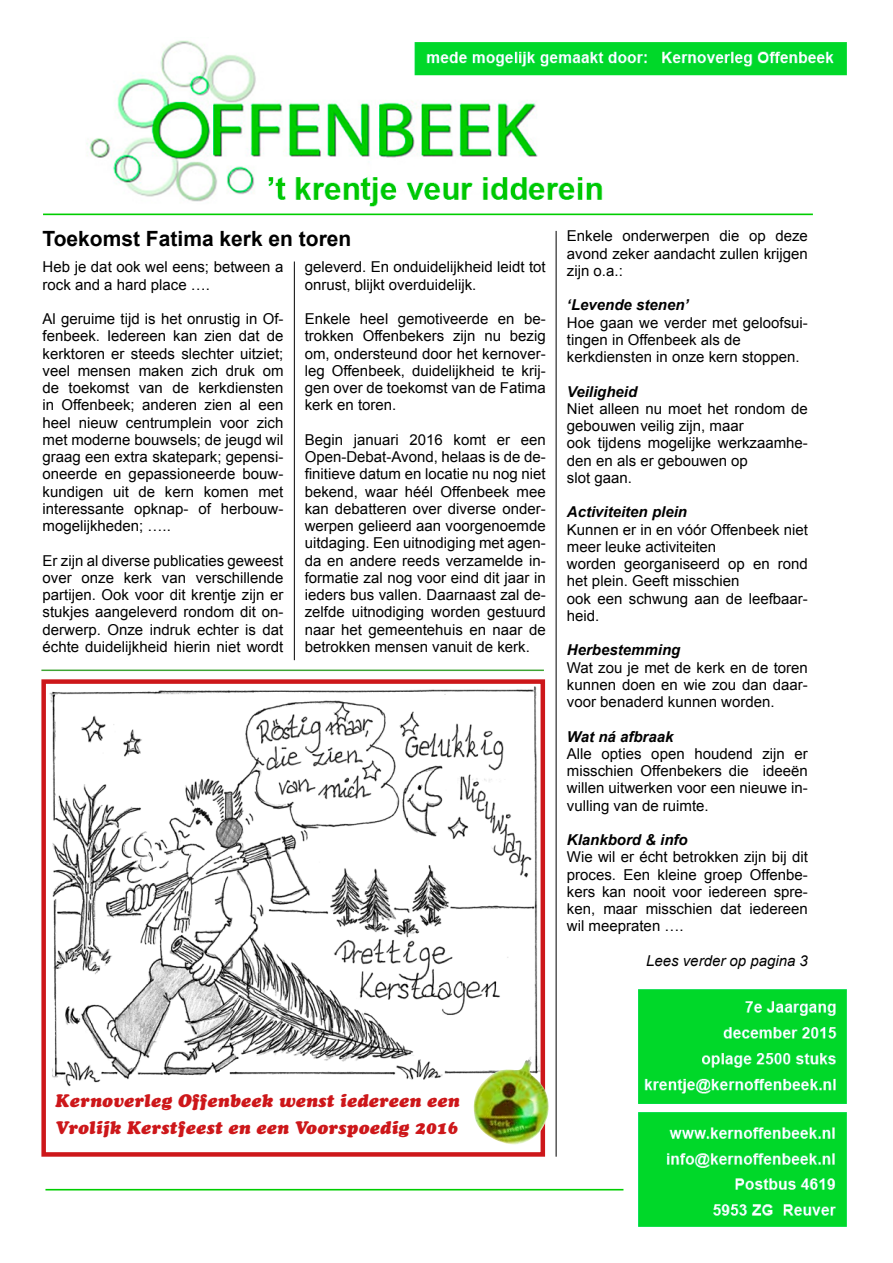
<style>
.page{position:relative;width:893px;height:1263px;background:#fff}
.page>*{position:absolute;margin:0;border:0;box-sizing:border-box;transform-origin:0 0}
.t1{font:700 21px "Arial";color:#000}
.t2{font:italic 18px/27px "Cooper Black Std";letter-spacing:.01em;color:#cd171a}
.t3{font:15px/17.2px "Arial";color:#000;text-align:justify}
.t4{font:italic 700 15px "Arial";color:#000}
.t5{font:italic 15px "Arial";color:#000}
</style>
<div class="page">
<img style="left:42px;top:40px;width:805px;height:1187px">
<hr style="left:41px;top:669px;width:503px;height:2px;background:#3fa535">
<hr style="left:294px;top:261px;width:1px;height:399px;background:#000">
<hr style="left:556px;top:231px;width:1px;height:926px;background:#000">
<img style="left:46px;top:684px;width:494px;height:419px">
<div style="left:41px;top:679px;width:504px;height:478px;border:4px solid #cd171a"></div>
<img style="left:471px;top:1057px;width:80px;height:88px">
<h1 class="t1" style="left:43px;top:225px;width:310px">Toekomst Fatima kerk en toren</h1>
<p class="t3" style="left:43px;top:259px;width:242px">Heb je dat ook wel eens; between a rock and a hard place ….</p>
<p class="t3" style="left:43px;top:310px;width:242px">Al geruime tijd is het onrustig in Of&shy;fenbeek. Iedereen kan zien dat de kerktoren er steeds slechter uitziet; veel mensen maken zich druk om de toekomst van de kerkdiensten in Offenbeek; anderen zien al een heel nieuw centrumplein voor zich met moderne bouwsels; de jeugd wil graag een extra skatepark; gepensi&shy;oneerde en gepassioneerde bouw&shy;kundigen uit de kern komen met interessante opknap- of herbouw&shy;mogelijkheden; …..</p>
<p class="t3" style="left:43px;top:552px;width:242px">Er zijn al diverse publicaties geweest over onze kerk van verschillende partijen. Ook voor dit krentje zijn er stukjes aangeleverd rondom dit on&shy;derwerp. Onze indruk echter is dat échte duidelijkheid hierin niet wordt</p>
<p class="t3" style="left:305px;top:259px;width:242px">geleverd. En onduidelijkheid leidt tot onrust, blijkt overduidelijk.</p>
<p class="t3" style="left:305px;top:310px;width:242px">Enkele heel gemotiveerde en be&shy;trokken Offenbekers zijn nu bezig om, ondersteund door het kernover&shy;leg Offenbeek, duidelijkheid te krij&shy;gen over de toekomst van de Fatima kerk en toren.</p>
<p class="t3" style="left:305px;top:431px;width:242px">Begin januari 2016 komt er een Open-Debat-Avond, helaas is de de&shy;finitieve datum en locatie nu nog niet bekend, waar héél Offenbeek mee kan debatteren over diverse onder&shy;werpen gelieerd aan voorgenoemde uitdaging. Een uitnodiging met agen&shy;da en andere reeds verzamelde in&shy;formatie zal nog voor eind dit jaar in ieders bus vallen. Daarnaast zal de&shy;zelfde uitnodiging worden gestuurd naar het gemeentehuis en naar de betrokken mensen vanuit de kerk.</p>
<p class="t3" style="left:567px;top:227px;width:242px">Enkele onderwerpen die op deze avond zeker aandacht zullen krijgen zijn o.a.:</p>
<p class="t4" style="left:567px;top:295px;width:123px">‘Levende stenen’</p>
<p class="t3" style="left:567px;top:314px;width:242px;text-align:left">Hoe gaan we verder met geloofsui&shy;tingen in Offenbeek als de kerkdiensten in onze kern stoppen.</p>
<p class="t4" style="left:567px;top:381px;width:72px">Veiligheid</p>
<p class="t3" style="left:567px;top:400px;width:242px;text-align:left">Niet alleen nu moet het rondom de gebouwen veilig zijn, maar<br>ook tijdens mogelijke werkzaamhe&shy;den en als er gebouwen op<br>slot gaan.</p>
<p class="t4" style="left:567px;top:502px;width:122px">Activiteiten plein</p>
<p class="t3" style="left:567px;top:521px;width:242px;text-align:left">Kunnen er in en vóór Offenbeek niet meer leuke activiteiten<br>worden georganiseerd op en rond het plein. Geeft misschien<br>ook een schwung aan de leefbaar&shy;heid.</p>
<p class="t4" style="left:567px;top:640px;width:115px">Herbestemming</p>
<p class="t3" style="left:567px;top:659px;width:242px">Wat zou je met de kerk en de toren kunnen doen en wie zou dan daar&shy;voor benaderd kunnen worden.</p>
<p class="t4" style="left:567px;top:726px;width:108px">Wat ná afbraak</p>
<p class="t3" style="left:567px;top:745px;width:242px">Alle opties open houdend zijn er misschien Offenbekers die ideeën willen uitwerken voor een nieuwe in&shy;vulling van de ruimte.</p>
<p class="t4" style="left:567px;top:830px;width:122px">Klankbord &amp; info</p>
<p class="t3" style="left:567px;top:848px;width:242px">Wie wil er écht betrokken zijn bij dit proces. Een kleine groep Offenbe&shy;kers kan nooit voor iedereen spre&shy;ken, maar misschien dat iedereen wil meepraten ….</p>
<p class="t5" style="left:646px;top:951px;width:163px">Lees verder op pagina 3</p>
<p class="t2" style="left:55px;top:1087px;width:406px">Kernoverleg Offenbeek wenst iedereen een<br>Vrolijk Kerstfeest en een Voorspoedig 2016</p>
</div>
